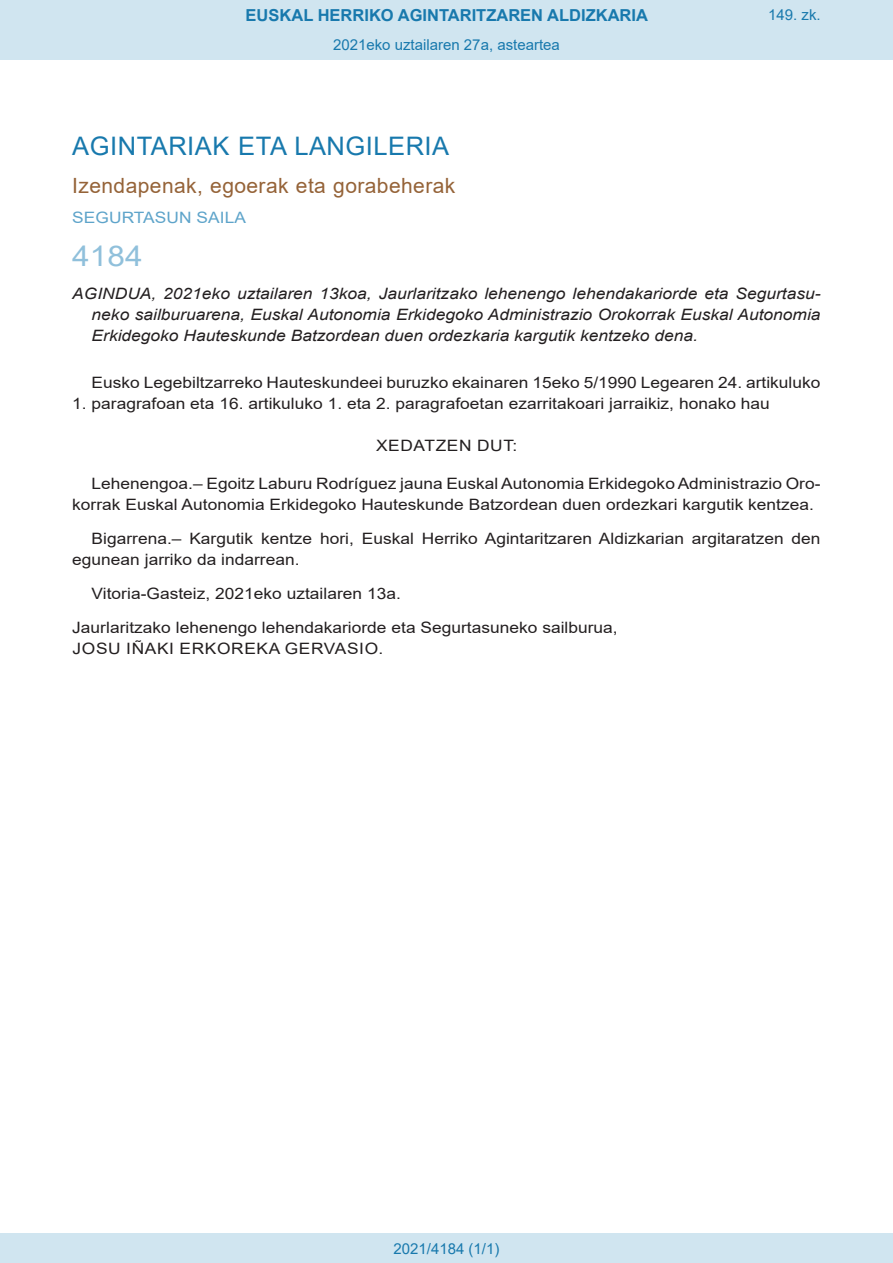
<style>
.page{position:relative;width:893px;height:1263px;background:#fff}
.page>*{position:absolute;margin:0;border:0;box-sizing:border-box;transform-origin:0 0}
.BOPVOrden{font:28.5px "Arial";color:#90c0db;scale:1.11 1}
.BOPVSeccion{font:25.5px "Arial";letter-spacing:.02em;color:#1879ad}
.BOPVSubseccion{font:21px "Arial";letter-spacing:.02em;color:#956338}
.t1{font:700 16.5px "Arial";color:#1879ad}
.BOPVDetalle{font:15.6px/21px "Arial";color:#231f20;scale:1.11 1}
.BOPVTitulo{font:italic 15.6px/21px "Arial";color:#231f20;text-align:justify;scale:1.11 1}
.BOPVFirmaPuesto{font:15.6px "Arial";color:#231f20;scale:1.11 1}
.BOPVFirmaLugFec{font:15.6px "Arial";color:#231f20;scale:1.11 1}
.BOPVFirmaNombre{font:15.6px "Arial";letter-spacing:.035em;color:#231f20;scale:1.11 1}
.BOPVOrganismo{font:15.6px "Arial";letter-spacing:.005em;color:#5ea4ca;scale:1.11 1}
.BOPVClave{font:15.6px "Arial";letter-spacing:.035em;color:#231f20;scale:1.11 1}
.Paginacion_Centro{font:15px "Arial";color:#1879ad}
</style>
<div class="page">
<div style="left:0;top:0;width:893px;height:60px;background:#d0e5f0"></div>
<div style="left:0;top:1233px;width:893px;height:30px;background:#d0e5f0"></div>
<p class="t1" style="left:246px;top:3px;width:404px">EUSKAL HERRIKO AGINTARITZAREN ALDIZKARIA</p>
<p class="Paginacion_Centro" style="left:333px;top:35px;width:228px">2021eko uztailaren 27a, asteartea</p>
<p class="Paginacion_Centro" style="left:768px;top:5px;width:54px">149. zk.</p>
<p class="BOPVSeccion" style="left:72px;top:128px;width:378px">AGINTARIAK ETA LANGILERIA</p>
<p class="BOPVSubseccion" style="left:72px;top:171px;width:385px">Izendapenak, egoerak eta gorabeherak</p>
<p class="BOPVOrganismo" style="left:72px;top:207px;width:158px">SEGURTASUN SAILA</p>
<p class="BOPVOrden" style="left:72px;top:236px;width:65px">4184</p>
<p class="BOPVTitulo" style="left:92px;top:284px;width:658px;text-indent:-19px">AGINDUA, 2021eko uztailaren 13koa, Jaurlaritzako lehenengo lehendakariorde eta Segurtasu&shy;neko sailburuarena, Euskal Autonomia Erkidegoko Administrazio Orokorrak Euskal Autonomia Erkidegoko Hauteskunde Batzordean duen ordezkaria kargutik kentzeko dena.</p>
<p class="BOPVDetalle" style="left:92px;top:372px;width:658px">Eusko Legebiltzarreko Hauteskundeei buruzko ekainaren 15eko 5/1990 Legearen 24. artikuluko</p>
<p class="BOPVDetalle" style="left:72px;top:393px;width:630px">1. paragrafoan eta 16. artikuluko 1. eta 2. paragrafoetan ezarritakoari jarraikiz, honako hau</p>
<p class="BOPVClave" style="left:376px;top:435px;width:129px">XEDATZEN DUT:</p>
<p class="BOPVDetalle" style="left:72px;top:473px;width:676px;text-indent:19px">Lehenengoa.– Egoitz Laburu Rodríguez jauna Euskal Autonomia Erkidegoko Administrazio Oro&shy;korrak Euskal Autonomia Erkidegoko Hauteskunde Batzordean duen ordezkari kargutik kentzea.</p>
<p class="BOPVDetalle" style="left:72px;top:528px;width:676px;text-indent:19px">Bigarrena.– Kargutik kentze hori, Euskal Herriko Agintaritzaren Aldizkarian argitaratzen den egunean jarriko da indarrean.</p>
<p class="BOPVFirmaLugFec" style="left:92px;top:582px;width:280px">Vitoria-Gasteiz, 2021eko uztailaren 13a.</p>
<p class="BOPVFirmaPuesto" style="left:72px;top:616px;width:493px">Jaurlaritzako lehenengo lehendakariorde eta Segurtasuneko sailburua,</p>
<p class="BOPVFirmaNombre" style="left:73px;top:637px;width:281px">JOSU IÑAKI ERKOREKA GERVASIO.</p>
<p class="Paginacion_Centro" style="left:393px;top:1238px;width:107px">2021/4184 (1/1)</p>
</div>
